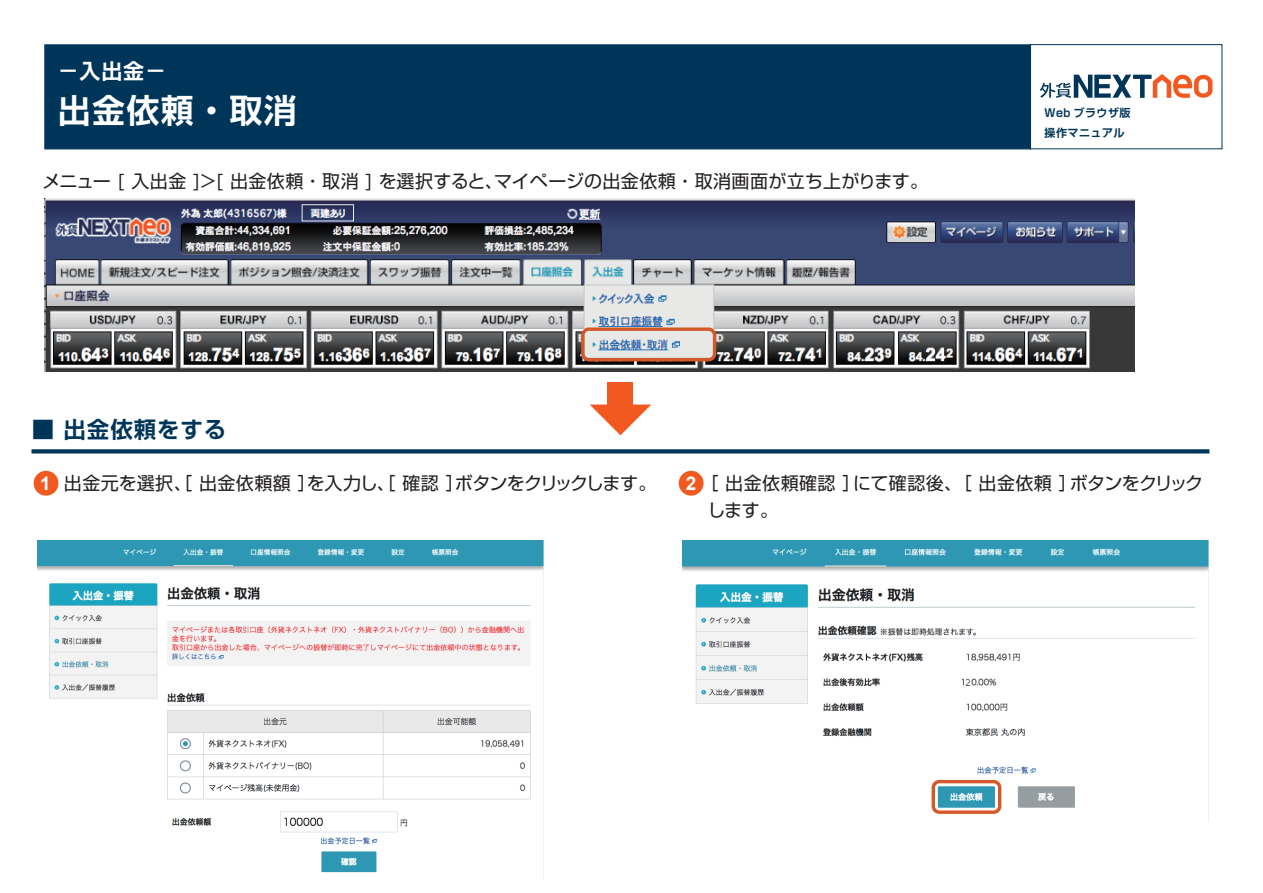
<style>
.page{position:relative;width:1263px;height:893px;background:#fff}
.page>*{position:absolute;margin:0;border:0;box-sizing:border-box;transform-origin:0 0}
.t1{font:700 33px "Shin Go Pro De";letter-spacing:.04em;color:#fff}
.t2{font:700 22.5px "Shin Go Pro De";letter-spacing:.04em;color:#00355a}
.t3{font:700 21px "Shin Go Pro De";color:#fff}
.t4{font:700 18.9px "Arial";color:#fff}
.t5{font:18px/27px "Shin Go Pro";letter-spacing:.015em;color:#231f20}
.t6{font:18px "Shin Go Pro";letter-spacing:-.005em;color:#231f20}
.t7{font:700 11.1px/19.4px "Shin Go Pro De";letter-spacing:.04em;color:#00355a}
.s1{font-family:"Arial";font-weight:700;font-size:18.9px;color:#fff}
</style>
<div class="page">
<img style="left:45px;top:198px;width:1089px;height:174px">
<svg style="left:1040px;top:74px;width:172px;height:24px"></svg>
<div style="left:1030px;top:44px;width:192px;height:105px;border:1px solid #00355a"></div>
<div style="left:44px;top:44px;width:987px;height:105px;background:#00355a;border:1px solid #00355a"></div>
<div style="left:608px;top:382px;width:25px;height:33px;background:#f15921"></div>
<svg style="left:590px;top:405px;width:61px;height:30px"></svg>
<svg style="left:31px;top:449px;width:1178px;height:4px;fill:#00355a"></svg>
<svg style="left:33px;top:470px;width:26px;height:26px"></svg>
<svg style="left:678px;top:470px;width:26px;height:26px"></svg>
<div style="left:581px;top:327px;width:135px;height:34px;border:3px solid #d3592b;border-radius:6px"></div>
<img style="left:38px;top:540px;width:505px;height:333px">
<img style="left:683px;top:540px;width:526px;height:281px">
<img style="left:959px;top:675px;width:18px;height:12px">
<svg style="left:965px;top:677px;width:6px;height:9px"></svg>
<div style="left:931px;top:780px;width:70px;height:34px;border:3px solid #d3592b;border-radius:6px"></div>
<p class="t3" style="left:58px;top:54px;width:110px">－入出金－</p>
<h1 class="t1" style="left:58px;top:83px;width:240px">出金依頼・取消</h1>
<p class="t5" style="left:43px;top:165px;width:887px">メニュー [ 入出金 ]＞[ 出金依頼・取消 ] を選択すると、マイページの出金依頼・取消画面が立ち上がります。</p>
<p class="t7" style="left:1044px;top:102px;width:88px">Web ブラウザ版操作マニュアル</p>
<p class="t2" style="left:32px;top:411px;width:196px">■ 出金依頼をする</p>
<p class="t4" style="left:40px;top:471px;width:12px">1</p>
<p class="t5" style="left:708px;top:468px;width:497px;text-indent:-22px"><span class="s1">2</span> ［ 出金依頼確認 ］にて確認後、［ 出金依頼 ］ボタンをクリックします。</p>
<p class="t6" style="left:64px;top:468px;width:594px">出金元を選択、［ 出金依頼額 ］を入力し、［ 確認 ］ボタンをクリックします。</p>
</div>
